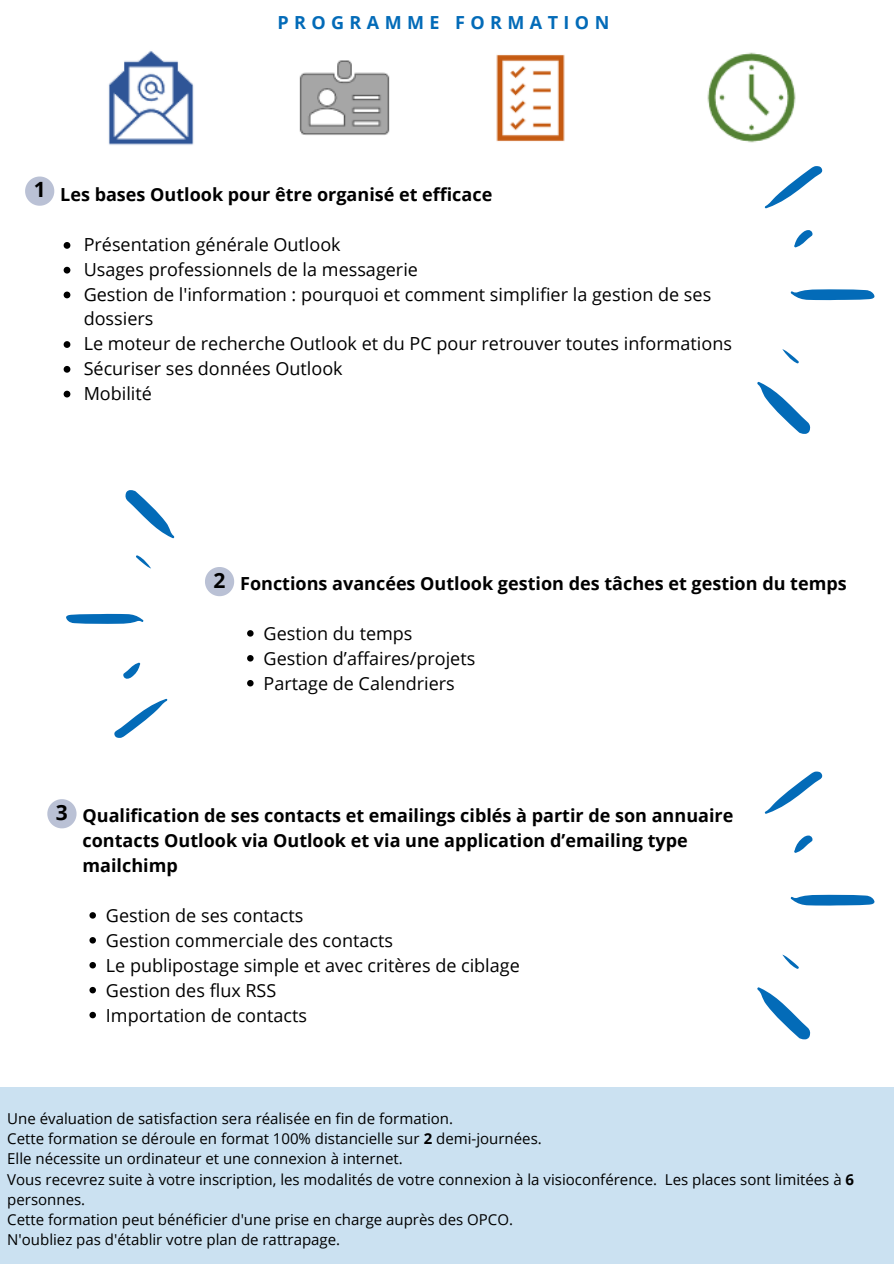
<style>
.page{position:relative;width:894px;height:1264px;background:#fff}
.page>*{position:absolute;margin:0;border:0;box-sizing:border-box;transform-origin:0 0}
.t1{font:700 21px "Open Sans";color:#000}
.t2{font:18px/24.8px "Open Sans";color:#000}
.t3{font:700 18px/24.9px "Open Sans";color:#000}
.t4{font:700 18px "Open Sans";letter-spacing:.3em;color:#036bb8}
.t5{font:15px/20.2px "Open Sans";color:#000}
.s1{font-weight:700}
</style>
<div class="page">
<svg style="left:25px;top:176px;width:29px;height:30px"></svg>
<svg style="left:205px;top:567px;width:29px;height:29px"></svg>
<div style="left:0;top:1087px;width:893px;height:176px;background:#cbe1f1"></div>
<svg style="left:125px;top:490px;width:49px;height:48px"></svg>
<svg style="left:66px;top:613px;width:78px;height:11px"></svg>
<svg style="left:114px;top:698px;width:53px;height:40px"></svg>
<svg style="left:123px;top:662px;width:18px;height:16px"></svg>
<svg style="left:136px;top:555px;width:15px;height:13px"></svg>
<svg style="left:757px;top:381px;width:53px;height:53px"></svg>
<svg style="left:790px;top:289px;width:84px;height:11px"></svg>
<svg style="left:764px;top:166px;width:58px;height:43px"></svg>
<svg style="left:794px;top:230px;width:18px;height:18px"></svg>
<svg style="left:782px;top:349px;width:17px;height:15px"></svg>
<img style="left:299px;top:60px;width:91px;height:75px">
<img style="left:707px;top:52px;width:89px;height:91px">
<svg style="left:64px;top:242px;width:6px;height:7px"></svg>
<svg style="left:64px;top:267px;width:6px;height:6px"></svg>
<svg style="left:64px;top:291px;width:6px;height:7px"></svg>
<svg style="left:64px;top:341px;width:6px;height:7px"></svg>
<svg style="left:64px;top:366px;width:6px;height:7px"></svg>
<svg style="left:64px;top:391px;width:6px;height:6px"></svg>
<img style="left:496px;top:54px;width:69px;height:88px">
<img style="left:108px;top:51px;width:86px;height:94px">
<svg style="left:247px;top:630px;width:6px;height:6px"></svg>
<svg style="left:247px;top:655px;width:6px;height:6px"></svg>
<svg style="left:247px;top:680px;width:6px;height:6px"></svg>
<svg style="left:757px;top:987px;width:53px;height:52px"></svg>
<svg style="left:790px;top:894px;width:84px;height:11px"></svg>
<svg style="left:764px;top:771px;width:58px;height:43px"></svg>
<svg style="left:794px;top:835px;width:18px;height:18px"></svg>
<svg style="left:782px;top:954px;width:17px;height:15px"></svg>
<svg style="left:47px;top:799px;width:29px;height:29px"></svg>
<svg style="left:89px;top:912px;width:7px;height:6px"></svg>
<svg style="left:89px;top:937px;width:7px;height:6px"></svg>
<svg style="left:89px;top:962px;width:7px;height:6px"></svg>
<svg style="left:89px;top:986px;width:7px;height:7px"></svg>
<svg style="left:89px;top:1011px;width:7px;height:7px"></svg>
<p class="t4" style="left:277px;top:10px;width:333px">PROGRAMME FORMATION</p>
<p class="t1" style="left:34px;top:174px;width:13px">1</p>
<p class="t3" style="left:60px;top:182px;width:433px">Les bases Outlook pour être organisé et efficace</p>
<p class="t2" style="left:84px;top:232px;width:258px">Présentation générale Outlook</p>
<p class="t2" style="left:84px;top:256px;width:336px">Usages professionnels de la messagerie</p>
<p class="t2" style="left:84px;top:281px;width:629px">Gestion de l'information : pourquoi et comment simplifier la gestion de ses dossiers</p>
<p class="t2" style="left:84px;top:331px;width:649px">Le moteur de recherche Outlook et du PC pour retrouver toutes informations</p>
<p class="t2" style="left:84px;top:355px;width:260px">Sécuriser ses données Outlook</p>
<p class="t2" style="left:84px;top:380px;width:70px">Mobilité</p>
<p class="t1" style="left:213px;top:565px;width:13px">2</p>
<p class="t3" style="left:240px;top:571px;width:608px">Fonctions avancées Outlook gestion des tâches et gestion du temps</p>
<p class="t2" style="left:263px;top:620px;width:150px">Gestion du temps</p>
<p class="t2" style="left:263px;top:645px;width:213px">Gestion d’affaires/projets</p>
<p class="t2" style="left:263px;top:670px;width:193px">Partage de Calendriers</p>
<p class="t1" style="left:56px;top:798px;width:13px">3</p>
<p class="t3" style="left:82px;top:803px;width:652px">Qualification de ses contacts et emailings ciblés à partir de son annuaire contacts Outlook via Outlook et via une application d’emailing type mailchimp</p>
<p class="t2" style="left:106px;top:902px;width:199px">Gestion de ses contacts</p>
<p class="t2" style="left:106px;top:927px;width:288px">Gestion commerciale des contacts</p>
<p class="t2" style="left:106px;top:952px;width:415px">Le publipostage simple et avec critères de ciblage</p>
<p class="t2" style="left:106px;top:977px;width:172px">Gestion des flux RSS</p>
<p class="t2" style="left:106px;top:1002px;width:203px">Importation de contacts</p>
<p class="t5" style="left:7px;top:1107px;width:447px">Une évaluation de satisfaction sera réalisée en fin de formation.</p>
<p class="t5" style="left:7px;top:1128px;width:536px">Cette formation se déroule en format 100% distancielle sur <span class="s1">2</span> demi-journées.</p>
<p class="t5" style="left:7px;top:1148px;width:397px">Elle nécessite un ordinateur et une connexion à internet.</p>
<p class="t5" style="left:7px;top:1168px;width:848px">Vous recevrez suite à votre inscription, les modalités de votre connexion à la visioconférence. Les places sont limitées à <span class="s1">6 </span>personnes.</p>
<p class="t5" style="left:7px;top:1209px;width:507px">Cette formation peut bénéficier d'une prise en charge auprès des OPCO.</p>
<p class="t5" style="left:7px;top:1229px;width:334px">N'oubliez pas d'établir votre plan de rattrapage.</p>
</div>
